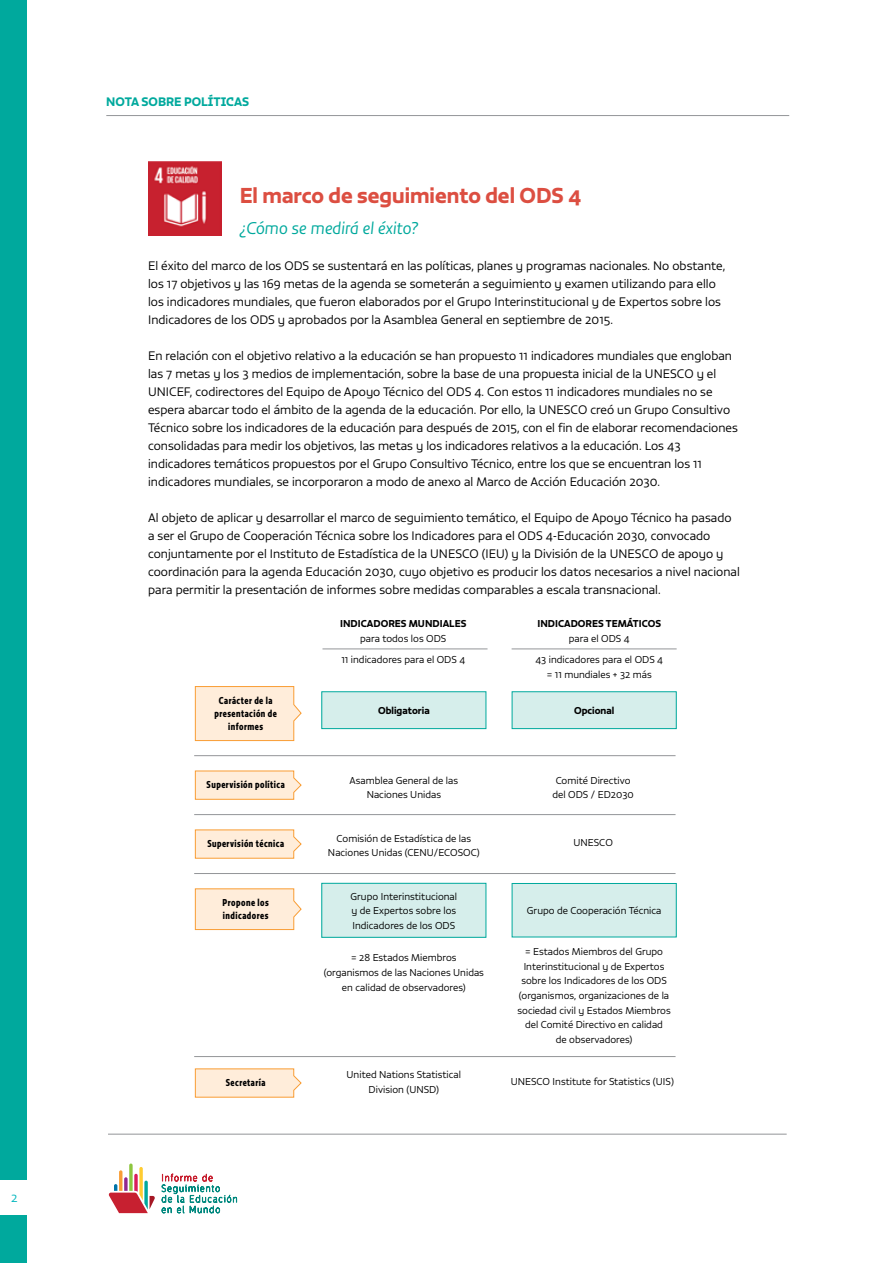
<style>
.page{position:relative;width:893px;height:1263px;background:#fff}
.page>*{position:absolute;margin:0;border:0;box-sizing:border-box;transform-origin:0 0}
.t1{font:21px "Vita Std Bld";color:#dc4e41}
.t2{font:italic 300 16.5px "Vita Std";color:#00a99d}
.t3{font:300 12px/18px "Vita Std";letter-spacing:.005em;color:#000}
.t4{font:12px "Vita Std Bld";color:#00a99d}
.t5{font:300 12px "Vita Std";color:#00b6bd}
.t6{font:300 9.75px/14.5px "Vita Std";letter-spacing:.005em;color:#000;text-align:center}
.t7{font:9.75px/13.4px "Vita Cond Std Bld";letter-spacing:.05em;color:#000;text-align:center}
.t8{font:9.75px "Vita Std Bld";letter-spacing:.005em;color:#000}
</style>
<div class="page">
<svg style="left:109px;top:1163px;width:46px;height:50px"></svg>
<svg style="left:161px;top:1173px;width:76px;height:41px"></svg>
<div style="left:0;top:0;width:27px;height:1263px;background:#00a99d"></div>
<div style="left:0;top:1180px;width:30px;height:35px;background:#fff"></div>
<hr style="left:108px;top:1134px;width:679px;height:1px;background:#939598">
<hr style="left:106px;top:115px;width:683px;height:1px;background:#939598">
<img style="left:148px;top:162px;width:73px;height:73px">
<svg style="left:195px;top:686px;width:106px;height:55px;background:#fee9d3"></svg>
<svg style="left:195px;top:771px;width:106px;height:28px;background:#feead4"></svg>
<svg style="left:195px;top:830px;width:106px;height:28px;background:#feead4"></svg>
<svg style="left:195px;top:888px;width:106px;height:42px;background:#fee9d1"></svg>
<svg style="left:195px;top:1068px;width:106px;height:29px;background:#fee9d1"></svg>
<hr style="left:322px;top:649px;width:165px;height:1px;background:#939598">
<hr style="left:512px;top:649px;width:165px;height:1px;background:#939598">
<div style="left:322px;top:692px;width:164px;height:37px;background:#d6eeeb"></div>
<div style="left:322px;top:691px;width:164px;height:38px;border:1px solid #00a99d"></div>
<div style="left:322px;top:883px;width:164px;height:54px;background:#d6eeeb"></div>
<div style="left:322px;top:883px;width:164px;height:54px;border:1px solid #00a99d"></div>
<div style="left:512px;top:692px;width:164px;height:37px;background:#d6eeeb"></div>
<div style="left:512px;top:691px;width:164px;height:38px;border:1px solid #00a99d"></div>
<div style="left:512px;top:883px;width:164px;height:54px;background:#d6eeeb"></div>
<div style="left:512px;top:883px;width:164px;height:54px;border:1px solid #00a99d"></div>
<hr style="left:194px;top:755px;width:481px;height:1px;background:#939598">
<hr style="left:194px;top:814px;width:481px;height:1px;background:#939598">
<hr style="left:194px;top:873px;width:481px;height:1px;background:#939598">
<hr style="left:194px;top:1056px;width:481px;height:1px;background:#939598">
<p class="t5" style="left:11px;top:1189px;width:8px">2</p>
<p class="t4" style="left:106px;top:94px;width:144px">NOTA SOBRE POLÍTICAS</p>
<h1 class="t1" style="left:240px;top:181px;width:343px">El marco de seguimiento del ODS 4</h1>
<h2 class="t2" style="left:240px;top:217px;width:180px">¿Cómo se medirá el éxito?</h2>
<p class="t3" style="left:148px;top:257px;width:579px">El éxito del marco de los ODS se sustentará en las políticas, planes y programas nacionales. No obstante, los 17 objetivos y las 169 metas de la agenda se someterán a seguimiento y examen utilizando para ello los indicadores mundiales, que fueron elaborados por el Grupo Interinstitucional y de Expertos sobre los Indicadores de los ODS y aprobados por la Asamblea General en septiembre de 2015.</p>
<p class="t3" style="left:148px;top:347px;width:591px">En relación con el objetivo relativo a la educación se han propuesto 11 indicadores mundiales que engloban las 7 metas y los 3 medios de implementación, sobre la base de una propuesta inicial de la UNESCO y el UNICEF, codirectores del Equipo de Apoyo Técnico del ODS 4. Con estos 11 indicadores mundiales no se espera abarcar todo el ámbito de la agenda de la educación. Por ello, la UNESCO creó un Grupo Consultivo Técnico sobre los indicadores de la educación para después de 2015, con el fin de elaborar recomendaciones consolidadas para medir los objetivos, las metas y los indicadores relativos a la educación. Los 43 indicadores temáticos propuestos por el Grupo Consultivo Técnico, entre los que se encuentran los 11 indicadores mundiales, se incorporaron a modo de anexo al Marco de Acción Educación 2030.</p>
<p class="t3" style="left:148px;top:509px;width:593px">Al objeto de aplicar y desarrollar el marco de seguimiento temático, el Equipo de Apoyo Técnico ha pasado a ser el Grupo de Cooperación Técnica sobre los Indicadores para el ODS 4-Educación 2030, convocado conjuntamente por el Instituto de Estadística de la UNESCO (IEU) y la División de la UNESCO de apoyo y coordinación para la agenda Educación 2030, cuyo objetivo es producir los datos necesarios a nivel nacional para permitir la presentación de informes sobre medidas comparables a escala transnacional.</p>
<p class="t7" style="left:214px;top:693px;width:64px">Carácter de la presentación de informes</p>
<p class="t7" style="left:207px;top:778px;width:80px">Supervisión política</p>
<p class="t7" style="left:207px;top:837px;width:78px">Supervisión técnica</p>
<p class="t7" style="left:223px;top:896px;width:48px;text-align:left">Propone los indicadores</p>
<p class="t7" style="left:226px;top:1076px;width:41px">Secretaría</p>
<p class="t8" style="left:340px;top:617px;width:128px">INDICADORES MUNDIALES</p>
<p class="t6" style="left:360px;top:631px;width:88px">para todos los ODS</p>
<p class="t6" style="left:341px;top:652px;width:125px">11 indicadores para el ODS 4</p>
<p class="t8" style="left:378px;top:704px;width:53px">Obligatoria</p>
<p class="t6" style="left:350px;top:773px;width:110px">Asamblea General de las<br>Naciones Unidas</p>
<p class="t6" style="left:328px;top:831px;width:153px">Comisión de Estadística de las<br>Naciones Unidas (CENU/ECOSOC)</p>
<p class="t6" style="left:351px;top:889px;width:108px;text-align:justify">Grupo Interinstitucional y de Expertos sobre los Indicadores de los ODS</p>
<p class="t8" style="left:537px;top:617px;width:125px">INDICADORES TEMÁTICOS</p>
<p class="t6" style="left:569px;top:631px;width:62px">para el ODS 4</p>
<p class="t6" style="left:535px;top:652px;width:129px">43 indicadores para el ODS 4 = 11 mundiales + 32 más</p>
<p class="t8" style="left:574px;top:704px;width:42px">Opcional</p>
<p class="t6" style="left:553px;top:773px;width:83px">Comité Directivo del ODS / ED2030</p>
<p class="t6" style="left:573px;top:835px;width:41px">UNESCO</p>
<p class="t6" style="left:527px;top:903px;width:136px">Grupo de Cooperación Técnica</p>
<p class="t6" style="left:324px;top:950px;width:162px">= 28 Estados Miembros (organismos de las Naciones Unidas en calidad de observadores)</p>
<p class="t6" style="left:517px;top:944px;width:155px">= Estados Miembros del Grupo<br>Interinstitucional y de Expertos sobre los Indicadores de los ODS (organismos, organizaciones de la sociedad civil y Estados Miembros del Comité Directivo en calidad<br>de observadores)</p>
<p class="t6" style="left:347px;top:1067px;width:116px">United Nations Statistical<br>Division (UNSD)</p>
<p class="t6" style="left:511px;top:1074px;width:165px">UNESCO Institute for Statistics (UIS)</p>
</div>
